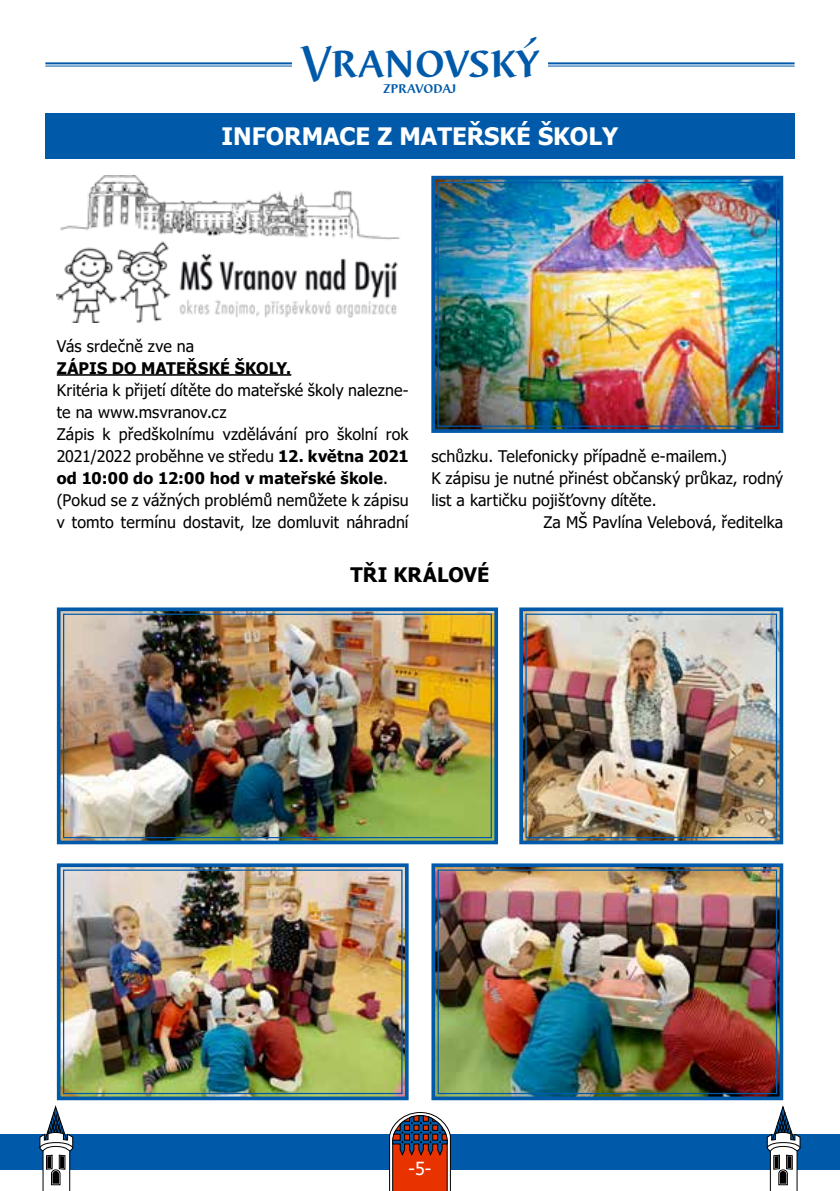
<style>
.page{position:relative;width:840px;height:1191px;background:#fff}
.page>*{position:absolute;margin:0;border:0;box-sizing:border-box;transform-origin:0 0}
.t1{font:500 46px "Barbedor DCDOT";color:#005aa9}
.t2{font:700 24px "Tahoma";color:#fff}
.t3{font:700 20px "Tahoma";letter-spacing:.005em;color:#000}
.t4{font:18px "Tahoma";color:#fff}
.t5{font:16px/22px "Tahoma";letter-spacing:.01em;color:#000}
.t6{font:700 16px "Tahoma";letter-spacing:.01em;color:#000}
.t7{font:500 15.4px "Barbedor DCDOT";color:#005aa9}
.s1{font-weight:700}
</style>
<div class="page">
<hr style="left:45px;top:62px;width:749px;height:2px;background:#005aa9">
<hr style="left:45px;top:66px;width:749px;height:1px;background:#005aa9">
<div style="left:292px;top:0;width:255px;height:102px;background:#fff"></div>
<img style="left:431px;top:175px;width:353px;height:258px">
<div style="left:437px;top:182px;width:339px;height:245px;border:1px solid #005aa9"></div>
<img style="left:56px;top:863px;width:353px;height:238px">
<div style="left:63px;top:869px;width:339px;height:225px;border:1px solid #005aa9"></div>
<img style="left:56px;top:607px;width:442px;height:238px">
<div style="left:63px;top:613px;width:428px;height:225px;border:1px solid #005aa9"></div>
<img style="left:519px;top:607px;width:265px;height:238px">
<div style="left:525px;top:613px;width:251px;height:225px;border:1px solid #005aa9"></div>
<img style="left:431px;top:863px;width:353px;height:238px">
<div style="left:437px;top:869px;width:339px;height:225px;border:1px solid #005aa9"></div>
<div style="left:45px;top:113px;width:749px;height:46px;background:#005aa9"></div>
<hr style="left:57px;top:374px;width:234px;height:2px;background:#000">
<img style="left:57px;top:176px;width:343px;height:146px">
<div style="left:0;top:1134px;width:839px;height:35px;background:#005aa9"></div>
<svg style="left:766px;top:1105px;width:34px;height:86px"></svg>
<svg style="left:39px;top:1105px;width:34px;height:86px"></svg>
<svg style="left:388px;top:1112px;width:63px;height:79px"></svg>
<h1 class="t1" style="left:301px;top:35px;width:238px">Vranovský</h1>
<p class="t7" style="left:383px;top:79px;width:74px">zpravodaj</p>
<h2 class="t2" style="left:221px;top:120px;width:398px">INFORMACE Z MATEŘSKÉ ŠKOLY</h2>
<p class="t5" style="left:57px;top:336px;width:139px">Vás srdečně zve na</p>
<p class="t6" style="left:57px;top:357px;width:236px">ZÁPIS DO MATEŘSKÉ ŠKOLY.</p>
<p class="t5" style="left:57px;top:380px;width:353px">Kritéria k přijetí dítěte do mateřské školy nalezne&shy;te na www.msvranov.cz<br>Zápis k předškolnímu vzdělávání pro školní rok 2021/2022 proběhne ve středu <span class="s1">12. května 2021 od 10:00 do 12:00 hod v mateřské škole</span>. (Pokud se z vážných problémů nemůžete k zápisu v tomto termínu dostavit, lze domluvit náhradní</p>
<p class="t3" style="left:350px;top:561px;width:140px">TŘI KRÁLOVÉ</p>
<p class="t5" style="left:431px;top:446px;width:297px">schůzku. Telefonicky případně e-mailem.)</p>
<p class="t5" style="left:431px;top:468px;width:353px">K zápisu je nutné přinést občanský průkaz, rodný</p>
<p class="t5" style="left:431px;top:490px;width:226px">list a kartičku pojišťovny dítěte.</p>
<p class="t5" style="left:543px;top:512px;width:241px">Za MŠ Pavlína Velebová, ředitelka</p>
<p class="t4" style="left:408px;top:1156px;width:24px">-5-</p>
</div>
